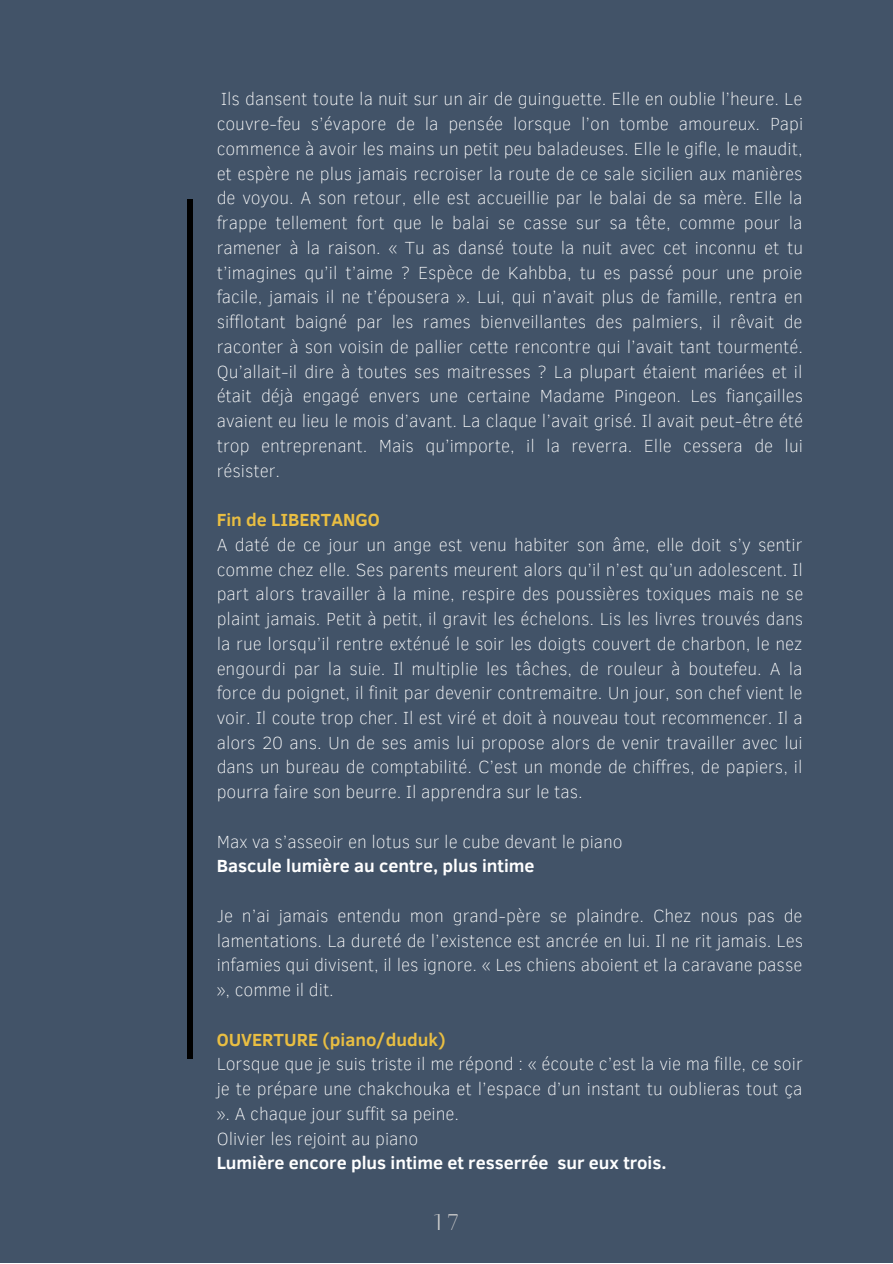
<style>
.page{position:relative;width:893px;height:1264px;background:#fff}
.page>*{position:absolute;margin:0;border:0;box-sizing:border-box;transform-origin:0 0}
.t1{font:24px "Antic Didone";color:#ccc}
.t2{font:100 18px/24.8px "Clear Sans";color:#fff;text-align:justify}
.t3{font:700 18px "Clear Sans";color:#fff}
.t4{font:700 18px "Clear Sans";color:#e9be42}
</style>
<div class="page">
<div style="left:0;top:0;width:892px;height:1262px;background:#425368"></div>
<div style="left:187px;top:199px;width:5px;height:859px;background:#000"></div>
<p class="t2" style="left:217px;top:86px;width:588px">Ils dansent toute la nuit sur un air de guinguette. Elle en oublie l’heure. Le couvre-feu s’évapore de la pensée lorsque l’on tombe amoureux. Papi commence à avoir les mains un petit peu baladeuses. Elle le gifle, le maudit, et espère ne plus jamais recroiser la route de ce sale sicilien aux manières de voyou. A son retour, elle est accueillie par le balai de sa mère. Elle la frappe tellement fort que le balai se casse sur sa tête, comme pour la ramener à la raison. « Tu as dansé toute la nuit avec cet inconnu et tu t’imagines qu’il t’aime ? Espèce de Kahbba, tu es passé pour une proie facile, jamais il ne t’épousera ». Lui, qui n’avait plus de famille, rentra en sifflotant baigné par les rames bienveillantes des palmiers, il rêvait de raconter à son voisin de pallier cette rencontre qui l’avait tant tourmenté.<br>Qu’allait-il dire à toutes ses maitresses ? La plupart étaient mariées et il était déjà engagé envers une certaine Madame Pingeon. Les fiançailles avaient eu lieu le mois d’avant. La claque l’avait grisé. Il avait peut-être été trop entreprenant. Mais qu’importe, il la reverra. Elle cessera de lui résister.</p>
<p class="t4" style="left:217px;top:506px;width:165px">Fin de LIBERTANGO</p>
<p class="t2" style="left:217px;top:531px;width:588px">A daté de ce jour un ange est venu habiter son âme, elle doit s’y sentir comme chez elle. Ses parents meurent alors qu’il n’est qu’un adolescent. Il part alors travailler à la mine, respire des poussières toxiques mais ne se plaint jamais. Petit à petit, il gravit les échelons. Lis les livres trouvés dans la rue lorsqu’il rentre exténué le soir les doigts couvert de charbon, le nez engourdi par la suie. Il multiplie les tâches, de rouleur à boutefeu. A la force du poignet, il finit par devenir contremaitre. Un jour, son chef vient le voir. Il coute trop cher. Il est viré et doit à nouveau tout recommencer. Il a alors 20 ans. Un de ses amis lui propose alors de venir travailler avec lui dans un bureau de comptabilité. C’est un monde de chiffres, de papiers, il pourra faire son beurre. Il apprendra sur le tas.</p>
<p class="t2" style="left:217px;top:828px;width:407px">Max va s’asseoir en lotus sur le cube devant le piano</p>
<p class="t3" style="left:217px;top:853px;width:319px">Bascule lumière au centre, plus intime</p>
<p class="t2" style="left:217px;top:902px;width:588px">Je n’ai jamais entendu mon grand-père se plaindre. Chez nous pas de lamentations. La dureté de l’existence est ancrée en lui. Il ne rit jamais. Les infamies qui divisent, il les ignore. « Les chiens aboient et la caravane passe », comme il dit.</p>
<p class="t4" style="left:217px;top:1026px;width:230px">OUVERTURE (piano/duduk)</p>
<p class="t2" style="left:217px;top:1050px;width:587px;text-align:left">Lorsque que je suis triste il me répond : « écoute c’est la vie ma fille, ce soir je te prépare une chakchouka et l’espace d’un instant tu oublieras tout ça ». A chaque jour suffit sa peine.<br>Olivier les rejoint au piano</p>
<p class="t3" style="left:217px;top:1149px;width:451px">Lumière encore plus intime et resserrée sur eux trois.</p>
<h1 class="t1" style="left:432px;top:1207px;width:29px">17</h1>
</div>
